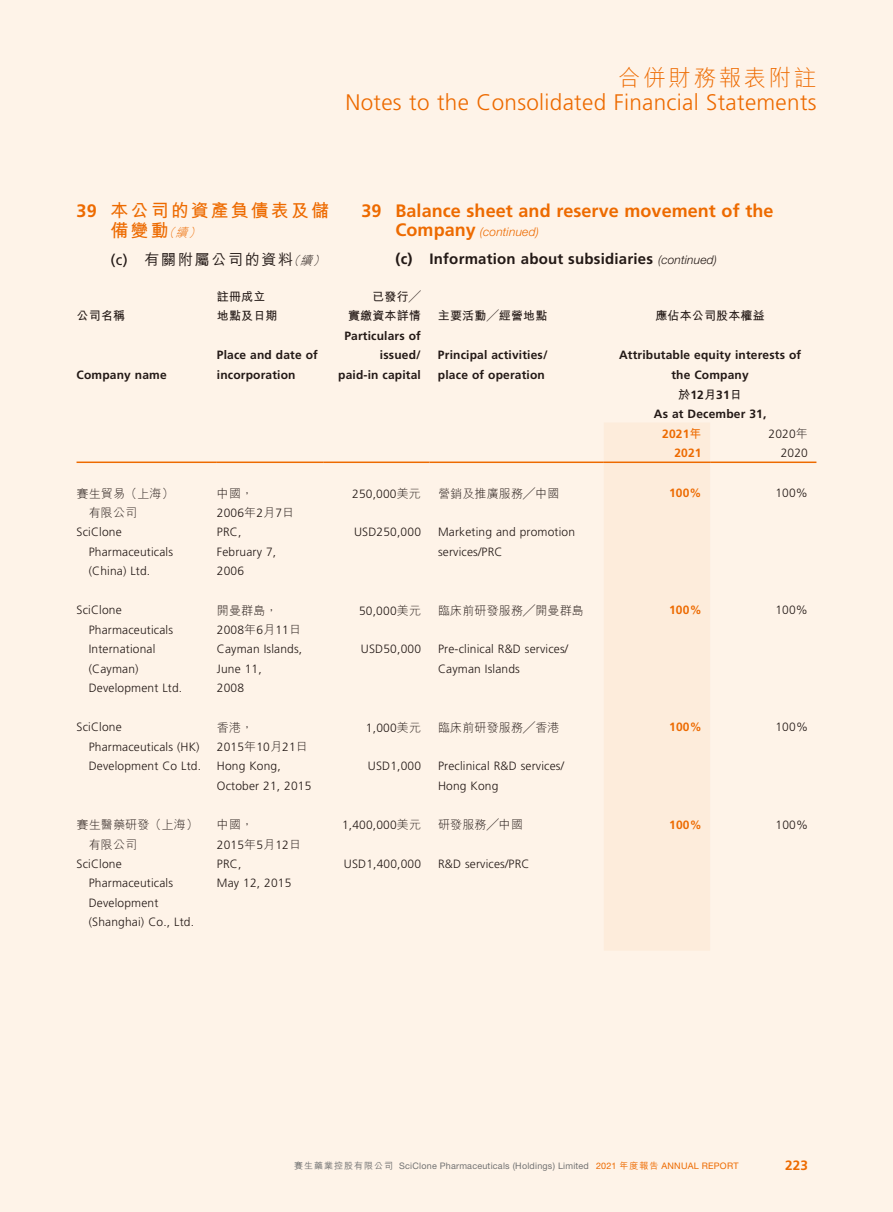
<style>
.page{position:relative;width:893px;height:1212px;background:#fef3e8}
.page>*{position:absolute;margin:0;border:0;box-sizing:border-box;transform-origin:0 0}
.t1{font:300 22.5px "Frutiger";letter-spacing:.015em;color:#ed6a00}
.t2{font:300 22.5px "M Hei HK";letter-spacing:.115em;color:#ed6a00}
.t3{font:700 18px "Frutiger";letter-spacing:.005em;color:#ed6a00}
.t4{font:700 18px/19.5px "M Hei HK";letter-spacing:.115em;color:#ed6a00}
.t5{font:700 15px "Frutiger";letter-spacing:.015em;color:#231916}
.t6{font:500 15px "M Hei HK";letter-spacing:.115em;color:#231916}
.t7{font:700 13.5px "Frutiger";color:#ed6a00}
.t8{font:300 12px/19.5px "Frutiger";letter-spacing:.015em;color:#231916}
.t9{font:700 12px/19.5px "Frutiger";letter-spacing:.015em;color:#231916}
.t10{font:300 12px/19.5px "M Hei HK";letter-spacing:.015em;color:#231916}
.t11{font:700 12px/19.5px "M Hei HK";letter-spacing:.015em;color:#231916}
.t12{font:700 12px "Frutiger";letter-spacing:.015em;color:#ed6a00}
.t13{font:italic 300 12px "Helvetica Neue";letter-spacing:.015em;color:#ed6a00}
.t14{font:9px "Helvetica Neue";letter-spacing:.025em;color:#727272}
.s1{font-family:"Frutiger"}
.s2{font-weight:300;font-style:italic;font-size:12px}
.s3{font-family:"Frutiger";font-weight:400}
.s4{font-family:"Frutiger";font-weight:700;font-style:normal;font-size:18px}
.s5{font-family:"Helvetica Neue";font-weight:300;font-style:italic;font-size:12px}
.s6{font-family:"M Hei HK"}
.s7{font-family:"M Hei HK";font-weight:500}
.s8{color:#ed6a00}
.s9{font-family:"M Hei HK";font-weight:500;color:#ed6a00}
</style>
<div class="page">
<div style="left:604px;top:423px;width:106px;height:527px;background:#fdecdb"></div>
<hr style="left:77px;top:461px;width:140px;height:2px;background:#ed6a00">
<hr style="left:217px;top:461px;width:106px;height:2px;background:#ed6a00">
<hr style="left:323px;top:461px;width:106px;height:2px;background:#ed6a00">
<hr style="left:429px;top:461px;width:175px;height:2px;background:#ed6a00">
<hr style="left:604px;top:461px;width:106px;height:2px;background:#ed6a00">
<hr style="left:710px;top:461px;width:106px;height:2px;background:#ed6a00">
<h1 class="t2" style="left:618px;top:62px;width:199px">合併財務報表附註</h1>
<h1 class="t1" style="left:345px;top:90px;width:473px">Notes to the Consolidated Financial Statements</h1>
<h2 class="t4" style="left:111px;top:199px;width:220px;text-indent:-34px"><span class="s1">39</span> 本公司的資產負債表及儲備變動<span class="s2">（續）</span></h2>
<p class="t6" style="left:111px;top:248px;width:220px"><span class="s3">(c)</span> 有關附屬公司的資料<span class="s2">（續）</span></p>
<h2 class="t3" style="left:361px;top:200px;width:414px">39 Balance sheet and reserve movement of the</h2>
<p class="t13" style="left:395px;top:225px;width:145px"><span class="s4">Company</span> (continued)</p>
<p class="t5" style="left:395px;top:250px;width:323px">(c) Information about subsidiaries <span class="s5">(continued)</span></p>
<p class="t11" style="left:77px;top:305px;width:50px">公司名稱</p>
<p class="t9" style="left:77px;top:365px;width:92px">Company name</p>
<p class="t11" style="left:217px;top:286px;width:62px">註冊成立地點及日期</p>
<p class="t11" style="left:348px;top:286px;width:74px;text-align:right">已發行╱<br>實繳資本詳情</p>
<p class="t9" style="left:217px;top:346px;width:103px">Place and date of incorporation</p>
<p class="t9" style="left:338px;top:326px;width:84px;text-align:right">Particulars of issued/ paid-in capital</p>
<p class="t11" style="left:438px;top:305px;width:111px">主要活動╱經營地點</p>
<p class="t11" style="left:655px;top:305px;width:111px">應佔本公司股本權益</p>
<p class="t9" style="left:438px;top:346px;width:111px">Principal activities/ place of operation</p>
<p class="t9" style="left:619px;top:346px;width:184px">Attributable equity interests of</p>
<p class="t9" style="left:671px;top:365px;width:79px">the Company</p>
<p class="t9" style="left:678px;top:385px;width:65px"><span class="s6">於</span>12<span class="s6">月</span>31<span class="s6">日</span></p>
<p class="t9" style="left:654px;top:404px;width:114px">As at December 31,</p>
<p class="t12" style="left:662px;top:426px;width:41px">2021<span class="s6">年</span></p>
<p class="t8" style="left:769px;top:424px;width:41px">2020<span class="s6">年</span></p>
<p class="t12" style="left:674px;top:445px;width:29px">2021</p>
<p class="t8" style="left:781px;top:443px;width:29px">2020</p>
<p class="t10" style="left:77px;top:483px;width:99px">賽生貿易（上海）　有限公司</p>
<p class="t10" style="left:217px;top:483px;width:38px">中國，</p>
<p class="t8" style="left:217px;top:503px;width:79px">2006<span class="s6">年</span>2<span class="s6">月</span>7<span class="s6">日</span></p>
<p class="t8" style="left:352px;top:484px;width:70px">250,000<span class="s6">美元</span></p>
<p class="t10" style="left:438px;top:483px;width:123px">營銷及推廣服務╱中國</p>
<p class="t12" style="left:669px;top:486px;width:34px">100%</p>
<p class="t8" style="left:775px;top:483px;width:34px">100%</p>
<p class="t8" style="left:89px;top:522px;width:86px;text-indent:-12px">SciClone<br>Pharmaceuticals (China) Ltd.</p>
<p class="t8" style="left:217px;top:522px;width:61px">PRC,<br>February 7,<br>2006</p>
<p class="t8" style="left:354px;top:522px;width:68px">USD250,000</p>
<p class="t8" style="left:438px;top:522px;width:139px">Marketing and promotion services/PRC</p>
<p class="t8" style="left:89px;top:600px;width:95px;text-indent:-12px">SciClone<br>Pharmaceuticals<br>International (Cayman)<br>Development Ltd.</p>
<p class="t10" style="left:217px;top:600px;width:62px">開曼群島，</p>
<p class="t8" style="left:359px;top:601px;width:63px">50,000<span class="s6">美元</span></p>
<p class="t10" style="left:438px;top:600px;width:147px">臨床前研發服務╱開曼群島</p>
<p class="t12" style="left:669px;top:603px;width:34px">100%</p>
<p class="t8" style="left:775px;top:600px;width:34px">100%</p>
<p class="t8" style="left:217px;top:620px;width:86px">2008<span class="s6">年</span>6<span class="s6">月</span>11<span class="s6">日</span></p>
<p class="t8" style="left:217px;top:639px;width:87px">Cayman Islands,<br>June 11,<br>2008</p>
<p class="t8" style="left:361px;top:639px;width:62px">USD50,000</p>
<p class="t8" style="left:438px;top:639px;width:132px">Pre-clinical R&amp;D services/<br>Cayman Islands</p>
<p class="t8" style="left:366px;top:718px;width:57px">1,000<span class="s6">美元</span></p>
<p class="t10" style="left:438px;top:717px;width:123px">臨床前研發服務╱香港</p>
<p class="t12" style="left:669px;top:720px;width:34px">100%</p>
<p class="t8" style="left:775px;top:717px;width:34px">100%</p>
<p class="t8" style="left:89px;top:717px;width:114px;text-indent:-12px">SciClone<br>Pharmaceuticals (HK)<br>Development Co Ltd.</p>
<p class="t10" style="left:217px;top:717px;width:38px">香港，</p>
<p class="t8" style="left:217px;top:737px;width:93px">2015<span class="s6">年</span>10<span class="s6">月</span>21<span class="s6">日</span></p>
<p class="t8" style="left:217px;top:756px;width:96px">Hong Kong,<br>October 21, 2015</p>
<p class="t8" style="left:368px;top:756px;width:55px">USD1,000</p>
<p class="t8" style="left:438px;top:756px;width:128px">Preclinical R&amp;D services/<br>Hong Kong</p>
<p class="t10" style="left:77px;top:814px;width:123px">賽生醫藥研發（上海）　有限公司</p>
<p class="t10" style="left:217px;top:814px;width:38px">中國，</p>
<p class="t8" style="left:217px;top:835px;width:86px">2015<span class="s6">年</span>5<span class="s6">月</span>12<span class="s6">日</span></p>
<p class="t8" style="left:342px;top:815px;width:81px">1,400,000<span class="s6">美元</span></p>
<p class="t10" style="left:438px;top:814px;width:87px">研發服務╱中國</p>
<p class="t12" style="left:669px;top:817px;width:34px">100%</p>
<p class="t8" style="left:775px;top:815px;width:34px">100%</p>
<p class="t8" style="left:89px;top:854px;width:107px;text-indent:-12px">SciClone<br>Pharmaceuticals<br>Development (Shanghai) Co., Ltd.</p>
<p class="t8" style="left:217px;top:854px;width:76px">PRC,<br>May 12, 2015</p>
<p class="t8" style="left:344px;top:854px;width:79px">USD1,400,000</p>
<p class="t8" style="left:438px;top:854px;width:93px">R&amp;D services/PRC</p>
<p class="t14" style="left:294px;top:1160px;width:446px"><span class="s7">賽生藥業控股有限公司</span> SciClone Pharmaceuticals (Holdings) Limited <span class="s8">2021</span> <span class="s9">年度報告</span> <span class="s8">ANNUAL REPORT</span></p>
<p class="t7" style="left:785px;top:1158px;width:24px">223</p>
</div>
